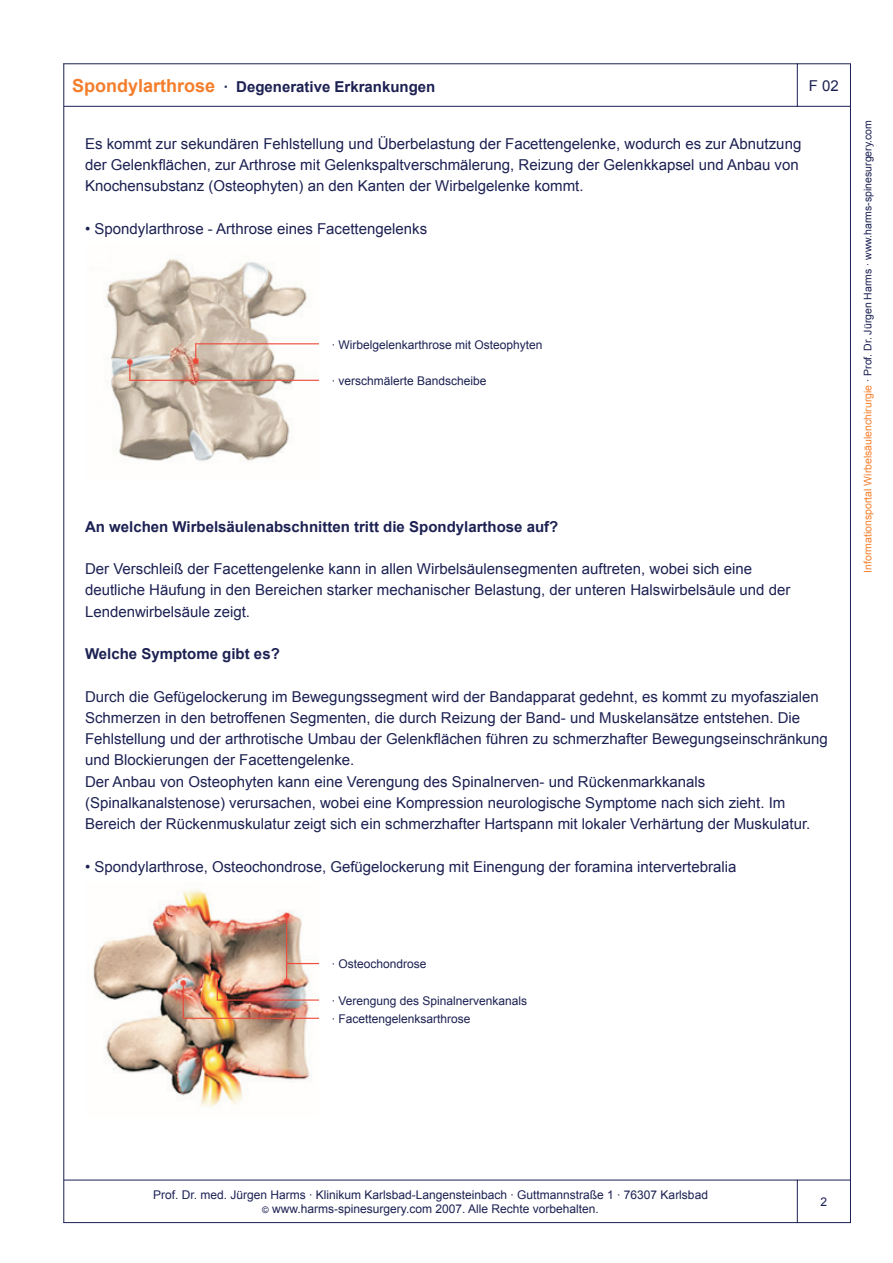
<style>
.page{position:relative;width:893px;height:1263px;background:#fff}
.page>*{position:absolute;margin:0;border:0;box-sizing:border-box;transform-origin:0 0}
.t1{font:15px/21.3px "Arial";color:#1c2152}
.t2{font:700 15px "Arial";color:#1c2152}
.t3{font:12px/14.4px "Arial";color:#1c2152;text-align:center}
.t4{font:10.5px "Arial";color:#1c2152}
.s1{font-size:18px;color:#f47e2b}
.s2{color:#f47e2b}
.s3{font-size:9px}
</style>
<div class="page">
<img style="left:105px;top:258px;width:214px;height:205px">
<img style="left:93px;top:889px;width:226px;height:219px">
<hr style="left:64px;top:106px;width:733px;height:1px;background:#1c2152">
<hr style="left:64px;top:63px;width:733px;height:1px;background:#1c2152">
<hr style="left:850px;top:107px;width:1px;height:1073px;background:#1c2152">
<svg style="left:796px;top:63px;width:55px;height:44px"></svg>
<hr style="left:64px;top:1222px;width:733px;height:1px;background:#1c2152">
<hr style="left:64px;top:1180px;width:733px;height:1px;background:#1c2152">
<hr style="left:63px;top:64px;width:1px;height:1158px;background:#1c2152">
<div style="left:797px;top:1180px;width:54px;height:43px;border:1px solid #1c2152"></div>
<p class="t2" style="left:72px;top:76px;width:365px"><span class="s1">Spondylarthrose</span> · Degenerative Erkrankungen</p>
<p class="t1" style="left:809px;top:75px;width:32px">F 02</p>
<p class="t1" style="left:85px;top:133px;width:718px">Es kommt zur sekundären Fehlstellung und Überbelastung der Facettengelenke, wodurch es zur Abnutzung der Gelenkflächen, zur Arthrose mit Gelenkspaltverschmälerung, Reizung der Gelenkkapsel und Anbau von<br>Knochensubstanz (Osteophyten) an den Kanten der Wirbelgelenke kommt.</p>
<p class="t1" style="left:85px;top:218px;width:344px">• Spondylarthrose - Arthrose eines Facettengelenks</p>
<p class="t3" style="left:332px;top:337px;width:212px">· Wirbelgelenkarthrose mit Osteophyten</p>
<p class="t3" style="left:332px;top:373px;width:156px">· verschmälerte Bandscheibe</p>
<p class="t2" style="left:85px;top:516px;width:475px">An welchen Wirbelsäulenabschnitten tritt die Spondylarthose auf?</p>
<p class="t1" style="left:85px;top:558px;width:707px">Der Verschleiß der Facettengelenke kann in allen Wirbelsäulensegmenten auftreten, wobei sich eine deutliche Häufung in den Bereichen starker mechanischer Belastung, der unteren Halswirbelsäule und der<br>Lendenwirbelsäule zeigt.</p>
<p class="t2" style="left:85px;top:644px;width:196px">Welche Symptome gibt es?</p>
<p class="t1" style="left:85px;top:686px;width:744px">Durch die Gefügelockerung im Bewegungssegment wird der Bandapparat gedehnt, es kommt zu myofaszialen Schmerzen in den betroffenen Segmenten, die durch Reizung der Band- und Muskelansätze entstehen. Die Fehlstellung und der arthrotische Umbau der Gelenkflächen führen zu schmerzhafter Bewegungseinschränkung und Blockierungen der Facettengelenke.<br>Der Anbau von Osteophyten kann eine Verengung des Spinalnerven- und Rückenmarkkanals (Spinalkanalstenose) verursachen, wobei eine Kompression neurologische Symptome nach sich zieht. Im Bereich der Rückenmuskulatur zeigt sich ein schmerzhafter Hartspann mit lokaler Verhärtung der Muskulatur.</p>
<p class="t1" style="left:85px;top:856px;width:653px">• Spondylarthrose, Osteochondrose, Gefügelockerung mit Einengung der foramina intervertebralia</p>
<p class="t4" style="left:861px;top:573px;width:454px;rotate:-90deg"><span class="s2">Informationsportal Wirbelsäulenchirurgie</span> · Prof. Dr. Jürgen Harms · www.harms-spinesurgery.com</p>
<p class="t3" style="left:332px;top:957px;width:96px">· Osteochondrose</p>
<p class="t3" style="left:332px;top:991px;width:197px;line-height:18.1px;text-align:left">· Verengung des Spinalnervenkanals · Facettengelenksarthrose</p>
<p class="t3" style="left:153px;top:1187px;width:556px">Prof. Dr. med. Jürgen Harms · Klinikum Karlsbad-Langensteinbach · Guttmannstraße 1 · 76307 Karlsbad <span class="s3">©</span> www.harms-spinesurgery.com 2007. Alle Rechte vorbehalten.</p>
</div>
